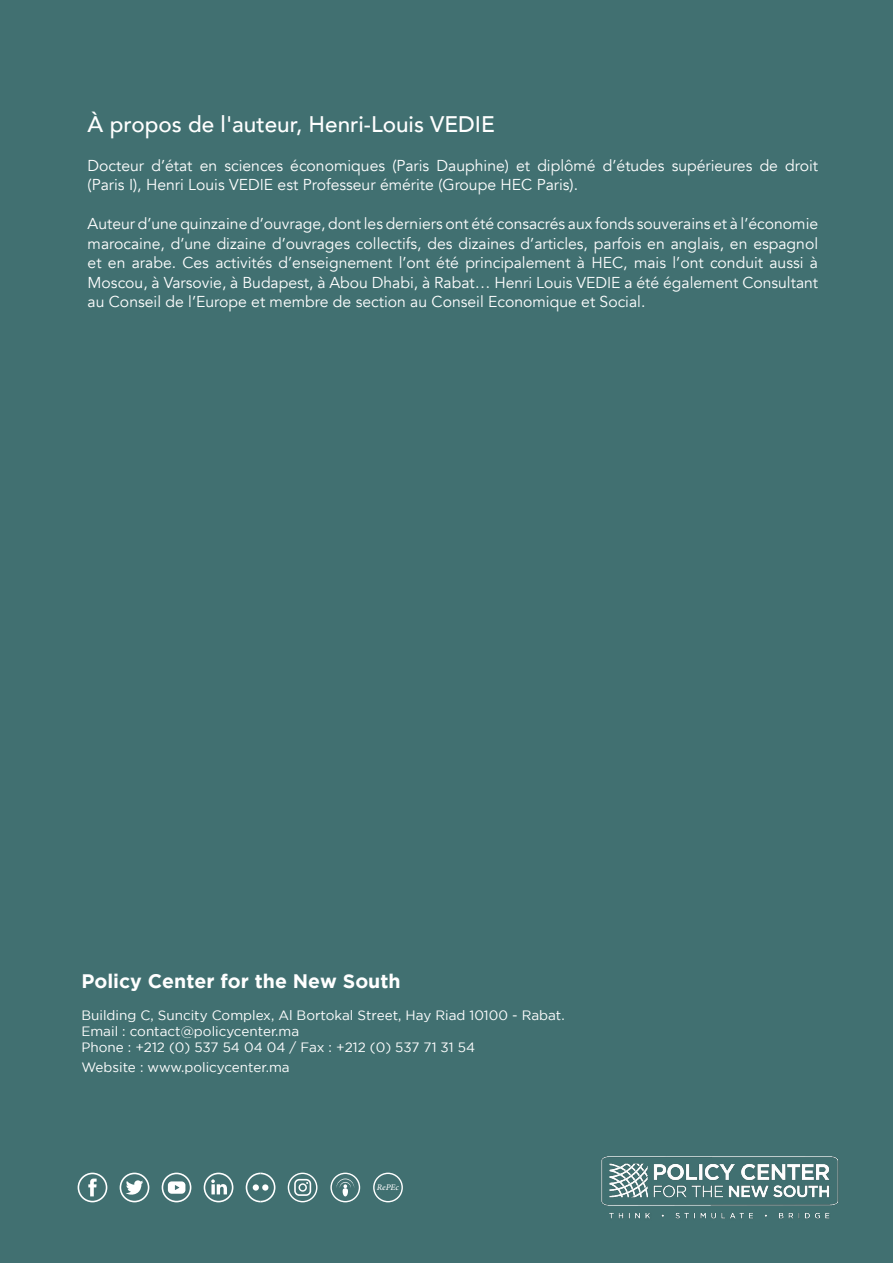
<style>
.page{position:relative;width:893px;height:1263px;background:#417071}
.page>*{position:absolute;margin:0;border:0;box-sizing:border-box;transform-origin:0 0}
.t1{font:500 22.5px "Avenir";color:#fff}
.t2{font:700 19.5px "Gotham";color:#fff}
.t3{font:15.75px/19.5px "Avenir";color:#fff}
.t4{font:13.5px/16.2px "Gotham";color:#fff}
.t5{font:italic 12px "Adobe Arabic";color:#fff}
</style>
<div class="page">
<svg style="left:78px;top:1172px;width:29px;height:30px"></svg>
<svg style="left:120px;top:1172px;width:29px;height:30px"></svg>
<svg style="left:162px;top:1172px;width:29px;height:30px"></svg>
<svg style="left:204px;top:1172px;width:29px;height:30px"></svg>
<svg style="left:246px;top:1172px;width:29px;height:30px"></svg>
<svg style="left:288px;top:1172px;width:29px;height:30px"></svg>
<svg style="left:330px;top:1172px;width:30px;height:30px"></svg>
<svg style="left:373px;top:1172px;width:30px;height:30px"></svg>
<img style="left:601px;top:1156px;width:237px;height:63px">
<h1 class="t1" style="left:88px;top:104px;width:409px">À propos de l'auteur, Henri-Louis VEDIE</h1>
<p class="t3" style="left:88px;top:156px;width:732px">Docteur d’état en sciences économiques (Paris Dauphine) et diplômé d’études supérieures de droit (Paris I), Henri Louis VEDIE est Professeur émérite (Groupe HEC Paris).</p>
<p class="t3" style="left:88px;top:214px;width:732px;text-align:justify">Auteur d’une quinzaine d’ouvrage, dont les derniers ont été consacrés aux fonds souverains et à l’économie marocaine, d’une dizaine d’ouvrages collectifs, des dizaines d’articles, parfois en anglais, en espagnol et en arabe. Ces activités d’enseignement l’ont été principalement à HEC, mais l’ont conduit aussi à Moscou, à Varsovie, à Budapest, à Abou Dhabi, à Rabat… Henri Louis VEDIE a été également Consultant au Conseil de l’Europe et membre de section au Conseil Economique et Social.</p>
<p class="t2" style="left:81px;top:970px;width:321px">Policy Center for the New South</p>
<p class="t4" style="left:81px;top:1006px;width:485px">Building C, Suncity Complex, Al Bortokal Street, Hay Riad 10100 - Rabat.<br>Email : contact@policycenter.ma<br>Phone : +212 (0) 537 54 04 04 / Fax : +212 (0) 537 71 31 54</p>
<p class="t4" style="left:81px;top:1059px;width:210px">Website : www.policycenter.ma</p>
<p class="t5" style="left:377px;top:1179px;width:23px">RePEc</p>
</div>
